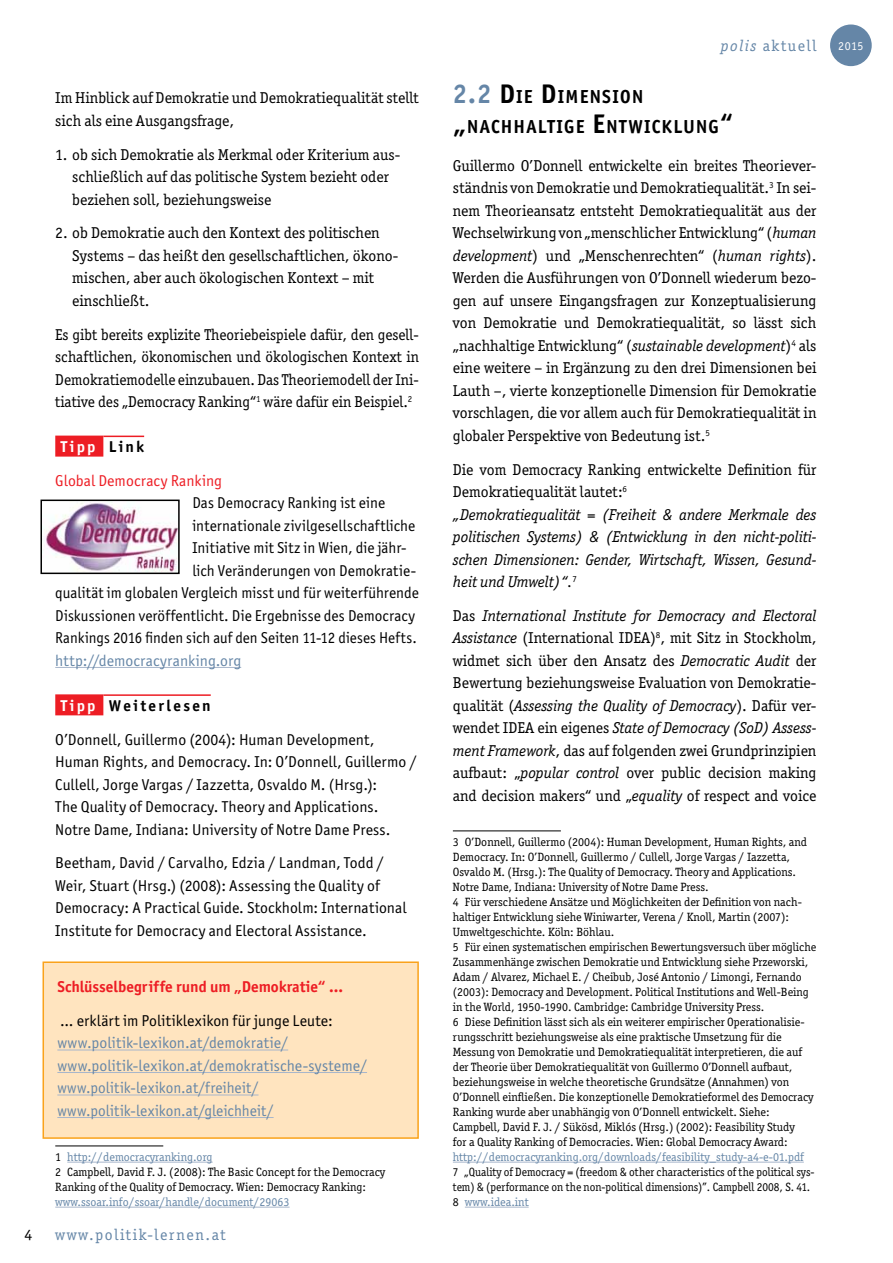
<style>
.page{position:relative;width:893px;height:1263px;background:#fff}
.page>*{position:absolute;margin:0;border:0;box-sizing:border-box;transform-origin:0 0}
.t1{font:700 18.9px/30px "Officina San ITC";letter-spacing:.07em;color:#000}
.t2{font:15.75px/22.5px "Officina Ser ITC";color:#000}
.t3{font:15.75px/22.5px "Officina San ITC";letter-spacing:.005em;color:#000}
.t4{font:italic 15.75px/22.5px "Officina Ser ITC";color:#000}
.t5{font:15.75px/22.5px "Officina San ITC";letter-spacing:.01em;color:#6586a7}
.t6{font:15.75px "Officina San ITC";letter-spacing:.005em;color:#000;scale:.95 1}
.t7{font:700 15.75px "Officina San ITC";color:#ed1d24}
.t8{font:15.75px "Officina Ser ITC";letter-spacing:.1em;color:#6586a7}
.t9{font:15.75px/33.8px "Officina San ITC";letter-spacing:.005em;color:#ed1d24}
.t10{font:12px/15px "Officina Ser ITC";color:#000}
.t11{font:12px/15px "Officina Ser ITC";color:#000;scale:.95 1}
.t12{font:12px "Officina Ser ITC";color:#6586a7}
.t13{font:12px "Officina Ser ITC";color:#fff}
.s1{font-weight:700;color:#fff}
.s2{font-weight:700;color:#000}
.s3{font-weight:700}
.s4{color:#6586a7}
.s5{font-style:italic}
.s6{font-size:27px;color:#6586a7}
.s7{font-size:27px}
.s8{font-style:normal}
</style>
<div class="page">
<div style="left:55px;top:436px;width:48px;height:21px;background:#ed1d24"></div>
<hr style="left:103px;top:436px;width:41px;height:1px;background:#ed1d24">
<hr style="left:55px;top:667px;width:186px;height:1px;background:#a8b6cb">
<div style="left:55px;top:694px;width:48px;height:21px;background:#ed1d24"></div>
<hr style="left:103px;top:694px;width:108px;height:2px;background:#ed1d24">
<hr style="left:55px;top:1145px;width:108px;height:1px;background:#000">
<hr style="left:67px;top:1162px;width:146px;height:1px;background:#a8b6cb">
<hr style="left:55px;top:1207px;width:235px;height:1px;background:#a8b6cb">
<hr style="left:453px;top:830px;width:108px;height:1px;background:#000">
<hr style="left:453px;top:1162px;width:351px;height:1px;background:#a8b6cb">
<hr style="left:465px;top:1207px;width:64px;height:1px;background:#a8b6cb">
<img style="left:45px;top:503px;width:132px;height:68px">
<div style="left:40px;top:500px;width:140px;height:74px;border:2px solid #000"></div>
<div style="left:42px;top:961px;width:377px;height:178px;background:#ffe4bf"></div>
<div style="left:831px;top:25px;width:40px;height:40px;background:#6586a7;border-radius:50%"></div>
<div style="left:830px;top:25px;width:42px;height:41px;border:2px solid #6586a7;border-radius:50%"></div>
<p class="t2" style="left:25px;top:1223px;width:9px">4</p>
<p class="t2" style="left:55px;top:87px;width:365px">Im Hinblick auf Demokratie und Demokratiequalität stellt sich als eine Ausgangsfrage,</p>
<p class="t2" style="left:72px;top:143px;width:329px;text-indent:-17px">1. ob sich Demokratie als Merkmal oder Kriterium aus&shy;schließlich auf das politische System bezieht oder beziehen soll, beziehungsweise</p>
<p class="t2" style="left:72px;top:222px;width:328px;text-indent:-17px">2. ob Demokratie auch den Kontext des politischen Systems – das heißt den gesellschaftlichen, ökono&shy;mischen, aber auch ökologischen Kontext – mit einschließt.</p>
<p class="t2" style="left:55px;top:323px;width:365px;text-align:justify">Es gibt bereits explizite Theoriebeispiele dafür, den gesell&shy;schaftlichen, ökonomischen und ökologischen Kontext in Demokratiemodelle einzubauen. Das Theoriemodell der Ini&shy;tiative des „Democracy Ranking“<sup>1</sup> wäre dafür ein Beispiel.<sup>2</sup></p>
<p class="t9" style="left:55px;top:430px;width:168px;text-indent:6px"><span class="s1">Tipp</span> <span class="s2">Link<br></span>Global Democracy Ranking</p>
<p class="t3" style="left:192px;top:492px;width:194px">Das Democracy Ranking ist eine</p>
<p class="t3" style="left:192px;top:514px;width:224px">internationale zivilgesellschaftliche</p>
<p class="t3" style="left:192px;top:537px;width:215px">Initiative mit Sitz in Wien, die jähr-</p>
<p class="t3" style="left:192px;top:559px;width:225px">lich Veränderungen von Demokratie-</p>
<p class="t3" style="left:55px;top:582px;width:365px">qualität im globalen Vergleich misst und für weiterführende</p>
<p class="t3" style="left:55px;top:604px;width:361px">Diskussionen veröffentlicht. Die Ergebnisse des Democracy</p>
<p class="t6" style="left:55px;top:629px;width:382px">Rankings 2016 finden sich auf den Seiten 11-12 dieses Hefts.</p>
<p class="t5" style="left:55px;top:649px;width:187px">http://democracyranking.org</p>
<p class="t3" style="left:55px;top:689px;width:321px;line-height:33.8px;text-indent:6px"><span class="s1">Tipp</span> <span class="s3">Weiterlesen<br></span>O’Donnell, Guillermo (2004): Human Development,</p>
<p class="t3" style="left:55px;top:750px;width:363px">Human Rights, and Democracy. In: O’Donnell, Guillermo / Cullell, Jorge Vargas / Iazzetta, Osvaldo M. (Hrsg.):<br>The Quality of Democracy. Theory and Applications.<br>Notre Dame, Indiana: University of Notre Dame Press.</p>
<p class="t3" style="left:55px;top:852px;width:353px">Beetham, David / Carvalho, Edzia / Landman, Todd / Weir, Stuart (Hrsg.) (2008): Assessing the Quality of Democracy: A Practical Guide. Stockholm: International Institute for Democracy and Electoral Assistance.</p>
<p class="t7" style="left:57px;top:977px;width:287px">Schlüsselbegriffe rund um „Demokratie“ ...</p>
<p class="t3" style="left:60px;top:1009px;width:274px">... erklärt im Politiklexikon für junge Leute:</p>
<p class="t5" style="left:57px;top:1032px;width:311px">www.politik-lexikon.at/demokratie/ www.politik-lexikon.at/demokratische-systeme/ www.politik-lexikon.at/freiheit/ www.politik-lexikon.at/gleichheit/</p>
<p class="t10" style="left:55px;top:1149px;width:331px">1 <span class="s4">http://democracyranking.org<br></span>2 Campbell, David F. J. (2008): The Basic Concept for the Democracy<br>Ranking of the Quality of Democracy. Wien: Democracy Ranking:</p>
<p class="t12" style="left:55px;top:1195px;width:236px">www.ssoar.info/ssoar/handle/document/29063</p>
<p class="t8" style="left:55px;top:1225px;width:172px">www.politik-lernen.at</p>
<p class="t8" style="left:721px;top:37px;width:97px"><span class="s5">polis</span> aktuell</p>
<p class="t1" style="left:453px;top:82px;width:282px"><span class="s6">2.2</span> <span class="s7">D</span>IE <span class="s7">D</span>IMENSION <span class="s7">„</span>NACHHALTIGE <span class="s7">E</span>NTWICKLUNG<span class="s7">“</span></p>
<p class="t2" style="left:453px;top:154px;width:365px;text-align:justify">Guillermo O’Donnell entwickelte ein breites Theoriever&shy;ständnis von Demokratie und Demokratiequalität.<sup>3</sup> In sei&shy;nem Theorieansatz entsteht Demokratiequalität aus der Wechselwirkung von „menschlicher Entwicklung“ (<span class="s5">human development</span>) und „Menschenrechten“ (<span class="s5">human rights</span>).<br>Werden die Ausführungen von O’Donnell wiederum bezo&shy;gen auf unsere Eingangsfragen zur Konzeptualisierung von Demokratie und Demokratiequalität, so lässt sich „nachhaltige Entwicklung“ (<span class="s5">sustainable development</span>)<sup>4</sup> als eine weitere – in Ergänzung zu den drei Dimensionen bei Lauth –, vierte konzeptionelle Dimension für Demokratie vorschlagen, die vor allem auch für Demokratiequalität in globaler Perspektive von Bedeutung ist.<sup>5</sup></p>
<p class="t4" style="left:453px;top:458px;width:365px"><span class="s8">Die vom Democracy Ranking entwickelte Definition für Demokratiequalität lautet:</span><sup>6<br></sup>„Demokratiequalität = (Freiheit &amp; andere Merkmale des politischen Systems) &amp; (Entwicklung in den nicht-politi&shy;schen Dimensionen: Gender, Wirtschaft, Wissen, Gesund&shy;heit und Umwelt)“.<sup>7</sup></p>
<p class="t2" style="left:453px;top:604px;width:365px;text-align:justify">Das <span class="s5">International Institute for Democracy and Electoral Assistance</span> (International IDEA)<sup>8</sup>, mit Sitz in Stockholm, widmet sich über den Ansatz des <span class="s5">Democratic Audit</span> der Bewertung beziehungsweise Evaluation von Demokratie&shy;qualität (<span class="s5">Assessing the Quality of Democracy</span>). Dafür ver&shy;wendet IDEA ein eigenes <span class="s5">State of Democracy (SoD) Assess&shy;ment Framework</span>, das auf folgenden zwei Grundprinzipien aufbaut: „<span class="s5">popular control</span> over public decision making and decision makers“ und „<span class="s5">equality</span> of respect and voice</p>
<p class="t10" style="left:453px;top:834px;width:365px">3 O’Donnell, Guillermo (2004): Human Development, Human Rights, and Democracy. In: O’Donnell, Guillermo / Cullell, Jorge Vargas / Iazzetta, Osvaldo M. (Hrsg.): The Quality of Democracy. Theory and Applications.<br>Notre Dame, Indiana: University of Notre Dame Press.<br>4 Für verschiedene Ansätze und Möglichkeiten der Definition von nach&shy;haltiger Entwicklung siehe Winiwarter, Verena / Knoll, Martin (2007):<br>Umweltgeschichte. Köln: Böhlau.<br>5 Für einen systematischen empirischen Bewertungsversuch über mögliche Zusammenhänge zwischen Demokratie und Entwicklung siehe Przeworski, Adam / Alvarez, Michael E. / Cheibub, José Antonio / Limongi, Fernando (2003): Democracy and Development. Political Institutions and Well-Being in the World, 1950-1990. Cambridge: Cambridge University Press.<br>6 Diese Definition lässt sich als ein weiterer empirischer Operationalisie&shy;rungsschritt beziehungsweise als eine praktische Umsetzung für die Messung von Demokratie und Demokratiequalität interpretieren, die auf der Theorie über Demokratiequalität von Guillermo O’Donnell aufbaut, beziehungsweise in welche theoretische Grundsätze (Annahmen) von O’Donnell einfließen. Die konzeptionelle Demokratieformel des Democracy Ranking wurde aber unabhängig von O’Donnell entwickelt. Siehe:<br>Campbell, David F. J. / Sükösd, Miklós (Hrsg.) (2002): Feasibility Study<br>for a Quality Ranking of Democracies. Wien: Global Democracy Award:</p>
<p class="t12" style="left:453px;top:1150px;width:352px">http://democracyranking.org/downloads/feasibility_study-a4-e-01.pdf</p>
<p class="t11" style="left:453px;top:1164px;width:382px">7 „Quality of Democracy = (freedom &amp; other characteristics of the political sys&shy;tem) &amp; (performance on the non-political dimensions)”. Campbell 2008, S. 41.<br>8 <span class="s4">www.idea.int</span></p>
<p class="t13" style="left:838px;top:39px;width:27px">2015</p>
</div>
